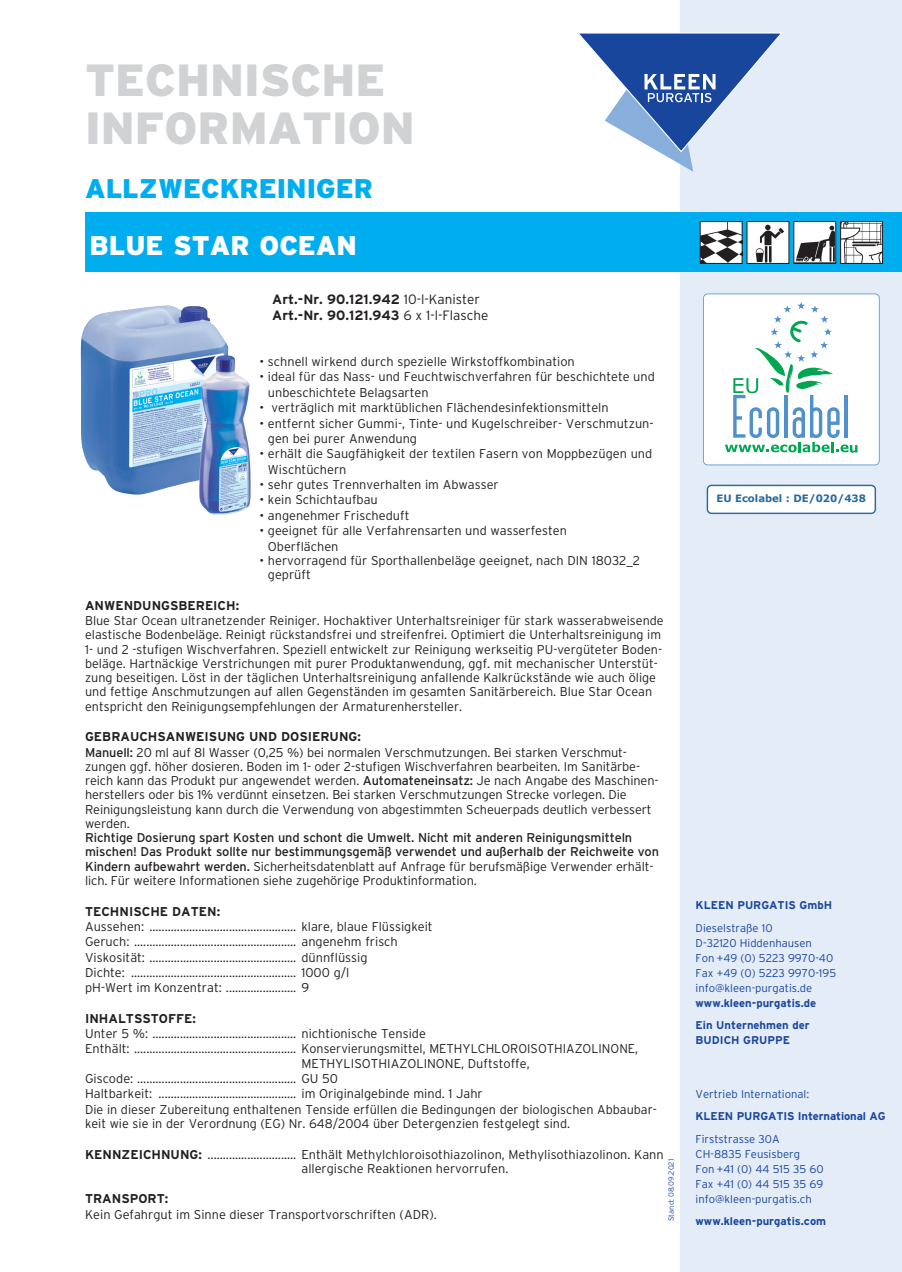
<style>
.page{position:relative;width:902px;height:1272px;background:#fff}
.page>*{position:absolute;margin:0;border:0;box-sizing:border-box;transform-origin:0 0}
.t1{font:900 45px/48px "Interstate";color:#d1d2d4}
.t2{font:900 27px "Interstate";color:#00aeef}
.t3{font:900 27px "Interstate";color:#fff}
.t4{font:700 13.5px/15.5px "Interstate";color:#231f20}
.t5{font:300 12.75px/14.2px "Interstate";color:#231f20}
.t6{font:12.75px/14.2px "Interstate";letter-spacing:-.01em;color:#231f20}
.t7{font:700 12.75px "Interstate";color:#231f20}
.t8{font:300 11.25px/15px "Interstate";color:#18469d}
.t9{font:700 11.25px/22.5px "Interstate";color:#18469d}
.t10{font:700 10.2px "Verdana";color:#26699e}
.t11{font:300 7.5px "Interstate";color:#18469d}
.s1{font-weight:300}
.s2{font-weight:700}
.s3{font-weight:400}
</style>
<div class="page">
<div style="left:680px;top:0;width:221px;height:1271px;background:#e4ecf7"></div>
<div style="left:85px;top:213px;width:816px;height:59px;background:#00aeef"></div>
<svg style="left:579px;top:32px;width:203px;height:140px"></svg>
<img style="left:748px;top:223px;width:39px;height:39px">
<div style="left:746px;top:221px;width:43px;height:43px;border:1px solid #231f20"></div>
<img style="left:795px;top:223px;width:39px;height:39px">
<div style="left:793px;top:221px;width:43px;height:43px;border:1px solid #231f20"></div>
<img style="left:842px;top:223px;width:38px;height:39px">
<div style="left:840px;top:221px;width:42px;height:43px;border:1px solid #231f20"></div>
<img style="left:701px;top:223px;width:39px;height:39px">
<div style="left:699px;top:221px;width:43px;height:43px;border:1px solid #231f20"></div>
<svg style="left:703px;top:293px;width:176px;height:172px;background:#e5f2f2"></svg>
<hr style="left:844px;top:395px;width:4px;height:42px;background:#5090cc">
<div style="left:707px;top:485px;width:168px;height:28px;background:#fff;border-radius:4px"></div>
<div style="left:706px;top:484px;width:169px;height:30px;border:1px solid #26699e;border-radius:4px"></div>
<img style="left:81px;top:305px;width:147px;height:189px">
<img style="left:199px;top:355px;width:52px;height:160px">
<h1 class="t1" style="left:85px;top:56px;width:331px">TECHNISCHE<br>INFORMATION</h1>
<h2 class="t2" style="left:85px;top:173px;width:289px">ALLZWECKREINIGER</h2>
<h2 class="t3" style="left:89px;top:229px;width:269px">BLUE STAR OCEAN</h2>
<p class="t4" style="left:272px;top:292px;width:218px">Art.-Nr. 90.121.942 <span class="s1">10-l-Kanister<br></span>Art.-Nr. 90.121.943 <span class="s1">6 x 1-l-Flasche</span></p>
<p class="t5" style="left:259px;top:354px;width:317px">• schnell wirkend durch spezielle Wirkstoffkombination</p>
<p class="t5" style="left:268px;top:369px;width:388px;line-height:15.5px;text-indent:-8px">• ideal für das Nass- und Feuchtwischverfahren für beschichtete und unbeschichtete Belagsarten</p>
<p class="t5" style="left:259px;top:400px;width:350px">• verträglich mit marktüblichen Flächendesinfektionsmitteln</p>
<p class="t5" style="left:268px;top:415px;width:387px;line-height:15.5px;text-indent:-8px">• entfernt sicher Gummi-, Tinte- und Kugelschreiber- Verschmutzun&shy;gen bei purer Anwendung</p>
<p class="t5" style="left:268px;top:446px;width:386px;line-height:15.5px;text-indent:-8px">• erhält die Saugfähigkeit der textilen Fasern von Moppbezügen und<br>Wischtüchern</p>
<p class="t5" style="left:259px;top:477px;width:241px">• sehr gutes Trennverhalten im Abwasser</p>
<p class="t5" style="left:259px;top:492px;width:120px">• kein Schichtaufbau</p>
<p class="t5" style="left:259px;top:508px;width:151px">• angenehmer Frischeduft</p>
<p class="t5" style="left:268px;top:523px;width:300px;line-height:15.5px;text-indent:-8px">• geeignet für alle Verfahrensarten und wasserfesten<br>Oberflächen</p>
<p class="t5" style="left:268px;top:553px;width:373px;text-indent:-8px">• hervorragend für Sporthallenbeläge geeignet, nach DIN 18032_2 geprüft</p>
<p class="t7" style="left:85px;top:598px;width:155px">ANWENDUNGSBEREICH:</p>
<p class="t5" style="left:85px;top:613px;width:580px">Blue Star Ocean ultranetzender Reiniger. Hochaktiver Unterhaltsreiniger für stark wasserabweisende elastische Bodenbeläge. Reinigt rückstandsfrei und streifenfrei. Optimiert die Unterhaltsreinigung im 1- und 2 -stufigen Wischverfahren. Speziell entwickelt zur Reinigung werkseitig PU-vergüteter Boden&shy;beläge. Hartnäckige Verstrichungen mit purer Produktanwendung, ggf. mit mechanischer Unterstüt&shy;zung beseitigen. Löst in der täglichen Unterhaltsreinigung anfallende Kalkrückstände wie auch ölige und fettige Anschmutzungen auf allen Gegenständen im gesamten Sanitärbereich. Blue Star Ocean entspricht den Reinigungsempfehlungen der Armaturenhersteller.</p>
<p class="t5" style="left:85px;top:729px;width:575px"><span class="s2">GEBRAUCHSANWEISUNG UND DOSIERUNG:<br></span><span class="s3">Manuell:</span> 20 ml auf 8l Wasser (0,25 %) bei normalen Verschmutzungen. Bei starken Verschmut&shy;zungen ggf. höher dosieren. Boden im 1- oder 2-stufigen Wischverfahren bearbeiten. Im Sanitärbe&shy;reich kann das Produkt pur angewendet werden. <span class="s3">Automateneinsatz:</span> Je nach Angabe des Maschinen&shy;herstellers oder bis 1% verdünnt einsetzen. Bei starken Verschmutzungen Strecke vorlegen. Die Reinigungsleistung kann durch die Verwendung von abgestimmten Scheuerpads deutlich verbessert werden.</p>
<p class="t6" style="left:85px;top:830px;width:575px">Richtige Dosierung spart Kosten und schont die Umwelt. Nicht mit anderen Reinigungsmitteln mischen! Das Produkt sollte nur bestimmungsgemäß verwendet und außerhalb der Reichweite von Kindern aufbewahrt werden. <span class="s1">Sicherheitsdatenblatt auf Anfrage für berufsmäßige Verwender erhält&shy;lich. Für weitere Informationen siehe zugehörige Produktinformation.</span></p>
<p class="t7" style="left:85px;top:904px;width:137px">TECHNISCHE DATEN:</p>
<p class="t5" style="left:85px;top:918px;width:349px;line-height:15.3px">Aussehen: ................................................ klare, blaue Flüssigkeit Geruch: ..................................................... angenehm frisch Viskosität: ................................................ dünnflüssig<br>Dichte: ...................................................... 1000 g/l<br>pH-Wert im Konzentrat: ....................... 9</p>
<p class="t7" style="left:85px;top:1011px;width:112px">INHALTSSTOFFE:</p>
<p class="t5" style="left:85px;top:1026px;width:342px">Unter 5 %: ............................................... nichtionische Tenside</p>
<p class="t5" style="left:85px;top:1041px;width:554px">Enthält: ..................................................... Konservierungsmittel, METHYLCHLOROISOTHIAZOLINONE,</p>
<p class="t5" style="left:301px;top:1055px;width:230px">METHYLISOTHIAZOLINONE, Duftstoffe,</p>
<p class="t5" style="left:85px;top:1071px;width:254px">Giscode: .................................................... GU 50</p>
<p class="t5" style="left:85px;top:1086px;width:399px">Haltbarkeit: ............................................. im Originalgebinde mind. 1 Jahr</p>
<p class="t5" style="left:85px;top:1101px;width:573px">Die in dieser Zubereitung enthaltenen Tenside erfüllen die Bedingungen der biologischen Abbaubar-</p>
<p class="t5" style="left:85px;top:1116px;width:486px">keit wie sie in der Verordnung (EG) Nr. 648/2004 über Detergenzien festgelegt sind.</p>
<p class="t5" style="left:301px;top:1146px;width:364px;text-indent:-216px"><span class="s2">KENNZEICHNUNG:</span> ............................. Enthält Methylchloroisothiazolinon, Methylisothiazolinon. Kann allergische Reaktionen hervorrufen.</p>
<p class="t7" style="left:85px;top:1191px;width:85px">TRANSPORT:</p>
<p class="t5" style="left:85px;top:1206px;width:353px">Kein Gefahrgut im Sinne dieser Transportvorschriften (ADR).</p>
<p class="t11" style="left:667px;top:1220px;width:63px;rotate:-90deg">Stand: 08.09.2021</p>
<p class="t10" style="left:716px;top:492px;width:151px">EU Ecolabel : DE/020/438</p>
<p class="t9" style="left:695px;top:893px;width:138px">KLEEN PURGATIS GmbH</p>
<p class="t8" style="left:695px;top:920px;width:142px">Dieselstraße 10<br>D-32120 Hiddenhausen<br>Fon +49 (0) 5223 9970-40<br>Fax +49 (0) 5223 9970-195 info@kleen-purgatis.de</p>
<p class="t9" style="left:695px;top:991px;width:122px">www.kleen-purgatis.de<br>Ein Unternehmen der</p>
<p class="t9" style="left:695px;top:1028px;width:96px">BUDICH GRUPPE</p>
<p class="t8" style="left:695px;top:1085px;width:115px">Vertrieb International:</p>
<p class="t9" style="left:695px;top:1104px;width:191px">KLEEN PURGATIS International AG</p>
<p class="t8" style="left:695px;top:1130px;width:129px">Firststrasse 30A<br>CH-8835 Feusisberg<br>Fon +41 (0) 44 515 35 60<br>Fax +41 (0) 44 515 35 69 info@kleen-purgatis.ch</p>
<p class="t9" style="left:695px;top:1209px;width:132px">www.kleen-purgatis.com</p>
</div>
